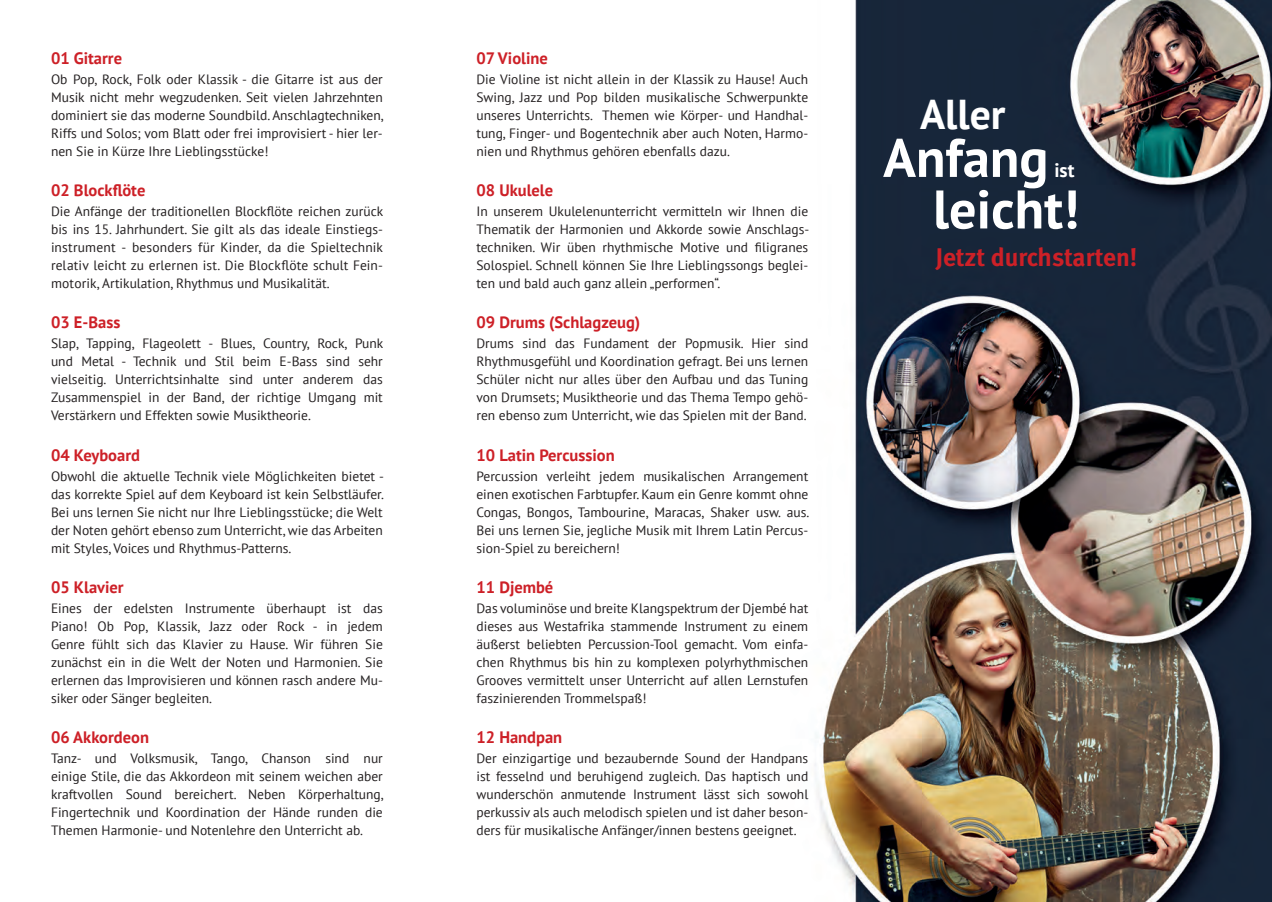
<style>
.page{position:relative;width:1272px;height:902px;background:#fff}
.page>*{position:absolute;margin:0;border:0;box-sizing:border-box;transform-origin:0 0}
.t1{font:700 54.15px "PT Sans";color:#fff}
.t2{font:700 41.55px "PT Sans";color:#fff}
.t3{font:25.5px "Meta Bold LF";color:#cd2027}
.t4{font:700 19.35px "PT Sans";color:#fff}
.t5{font:700 16.5px "PT Sans";color:#cd2027}
.t6{font:13.5px/18px "PT Sans";color:#231f20;text-align:justify}
</style>
<div class="page">
<img style="left:815px;top:0;width:456px;height:901px">
<p class="t5" style="left:51px;top:47px;width:73px">01 Gitarre</p>
<p class="t6" style="left:51px;top:70px;width:334px">Ob Pop, Rock, Folk oder Klassik - die Gitarre ist aus der Musik nicht mehr wegzudenken. Seit vielen Jahrzehnten dominiert sie das moderne Soundbild. Anschlagtechniken, Riffs und Solos; vom Blatt oder frei improvisiert - hier ler&shy;nen Sie in Kürze Ihre Lieblingsstücke!</p>
<p class="t5" style="left:51px;top:179px;width:96px">02 Blockflöte</p>
<p class="t6" style="left:51px;top:202px;width:334px">Die Anfänge der traditionellen Blockflöte reichen zurück bis ins 15. Jahrhundert. Sie gilt als das ideale Einstiegs&shy;instrument - besonders für Kinder, da die Spieltechnik relativ leicht zu erlernen ist. Die Blockflöte schult Fein&shy;motorik, Artikulation, Rhythmus und Musikalität.</p>
<p class="t5" style="left:51px;top:311px;width:71px">03 E-Bass</p>
<p class="t6" style="left:51px;top:334px;width:334px">Slap, Tapping, Flageolett - Blues, Country, Rock, Punk und Metal - Technik und Stil beim E-Bass sind sehr vielseitig. Unterrichtsinhalte sind unter anderem das Zusammenspiel in der Band, der richtige Umgang mit Verstärkern und Effekten sowie Musiktheorie.</p>
<p class="t5" style="left:51px;top:444px;width:90px">04 Keyboard</p>
<p class="t6" style="left:51px;top:466px;width:334px">Obwohl die aktuelle Technik viele Möglichkeiten bietet - das korrekte Spiel auf dem Keyboard ist kein Selbstläufer.<br>Bei uns lernen Sie nicht nur Ihre Lieblingsstücke; die Welt der Noten gehört ebenso zum Unterricht, wie das Arbeiten mit Styles, Voices und Rhythmus-Patterns.</p>
<p class="t5" style="left:51px;top:576px;width:74px">05 Klavier</p>
<p class="t6" style="left:51px;top:599px;width:333px">Eines der edelsten Instrumente überhaupt ist das Piano! Ob Pop, Klassik, Jazz oder Rock - in jedem Genre fühlt sich das Klavier zu Hause. Wir führen Sie zunächst ein in die Welt der Noten und Harmonien. Sie erlernen das Improvisieren und können rasch andere Mu&shy;siker oder Sänger begleiten.</p>
<p class="t5" style="left:51px;top:726px;width:99px">06 Akkordeon</p>
<p class="t6" style="left:51px;top:749px;width:334px">Tanz- und Volksmusik, Tango, Chanson sind nur einige Stile, die das Akkordeon mit seinem weichen aber kraftvollen Sound bereichert. Neben Körperhaltung, Fingertechnik und Koordination der Hände runden die Themen Harmonie- und Notenlehre den Unterricht ab.</p>
<p class="t5" style="left:476px;top:47px;width:73px">07 Violine</p>
<p class="t6" style="left:476px;top:70px;width:333px">Die Violine ist nicht allein in der Klassik zu Hause! Auch Swing, Jazz und Pop bilden musikalische Schwerpunkte unseres Unterrichts. Themen wie Körper- und Handhal&shy;tung, Finger- und Bogentechnik aber auch Noten, Harmo&shy;nien und Rhythmus gehören ebenfalls dazu.</p>
<p class="t5" style="left:476px;top:179px;width:78px">08 Ukulele</p>
<p class="t6" style="left:476px;top:202px;width:334px">In unserem Ukulelenunterricht vermitteln wir Ihnen die Thematik der Harmonien und Akkorde sowie Anschlags&shy;techniken. Wir üben rhythmische Motive und filigranes Solospiel. Schnell können Sie Ihre Lieblingssongs beglei&shy;ten und bald auch ganz allein „performen“.</p>
<p class="t5" style="left:476px;top:311px;width:165px">09 Drums (Schlagzeug)</p>
<p class="t6" style="left:476px;top:334px;width:333px">Drums sind das Fundament der Popmusik. Hier sind Rhythmusgefühl und Koordination gefragt. Bei uns lernen Schüler nicht nur alles über den Aufbau und das Tuning von Drumsets; Musiktheorie und das Thema Tempo gehö&shy;ren ebenso zum Unterricht, wie das Spielen mit der Band.</p>
<p class="t5" style="left:476px;top:444px;width:140px">10 Latin Percussion</p>
<p class="t6" style="left:476px;top:466px;width:334px">Percussion verleiht jedem musikalischen Arrangement einen exotischen Farbtupfer. Kaum ein Genre kommt ohne Congas, Bongos, Tambourine, Maracas, Shaker usw. aus.<br>Bei uns lernen Sie, jegliche Musik mit Ihrem Latin Percus&shy;sion-Spiel zu bereichern!</p>
<p class="t5" style="left:476px;top:576px;width:78px">11 Djembé</p>
<p class="t6" style="left:476px;top:599px;width:333px">Das voluminöse und breite Klangspektrum der Djembé hat dieses aus Westafrika stammende Instrument zu einem äußerst beliebten Percussion-Tool gemacht. Vom einfa&shy;chen Rhythmus bis hin zu komplexen polyrhythmischen Grooves vermittelt unser Unterricht auf allen Lernstufen faszinierenden Trommelspaß!</p>
<p class="t5" style="left:476px;top:726px;width:87px">12 Handpan</p>
<p class="t6" style="left:476px;top:749px;width:333px">Der einzigartige und bezaubernde Sound der Handpans ist fesselnd und beruhigend zugleich. Das haptisch und wunderschön anmutende Instrument lässt sich sowohl perkussiv als auch melodisch spielen und ist daher beson&shy;ders für musikalische Anfänger/innen bestens geeignet.</p>
<h2 class="t2" style="left:920px;top:87px;width:87px">Aller</h2>
<h1 class="t1" style="left:883px;top:122px;width:167px">Anfang</h1>
<h3 class="t4" style="left:1054px;top:157px;width:22px">ist</h3>
<h1 class="t1" style="left:933px;top:174px;width:147px">leicht!</h1>
<h3 class="t3" style="left:935px;top:242px;width:203px">Jetzt durchstarten!</h3>
</div>
